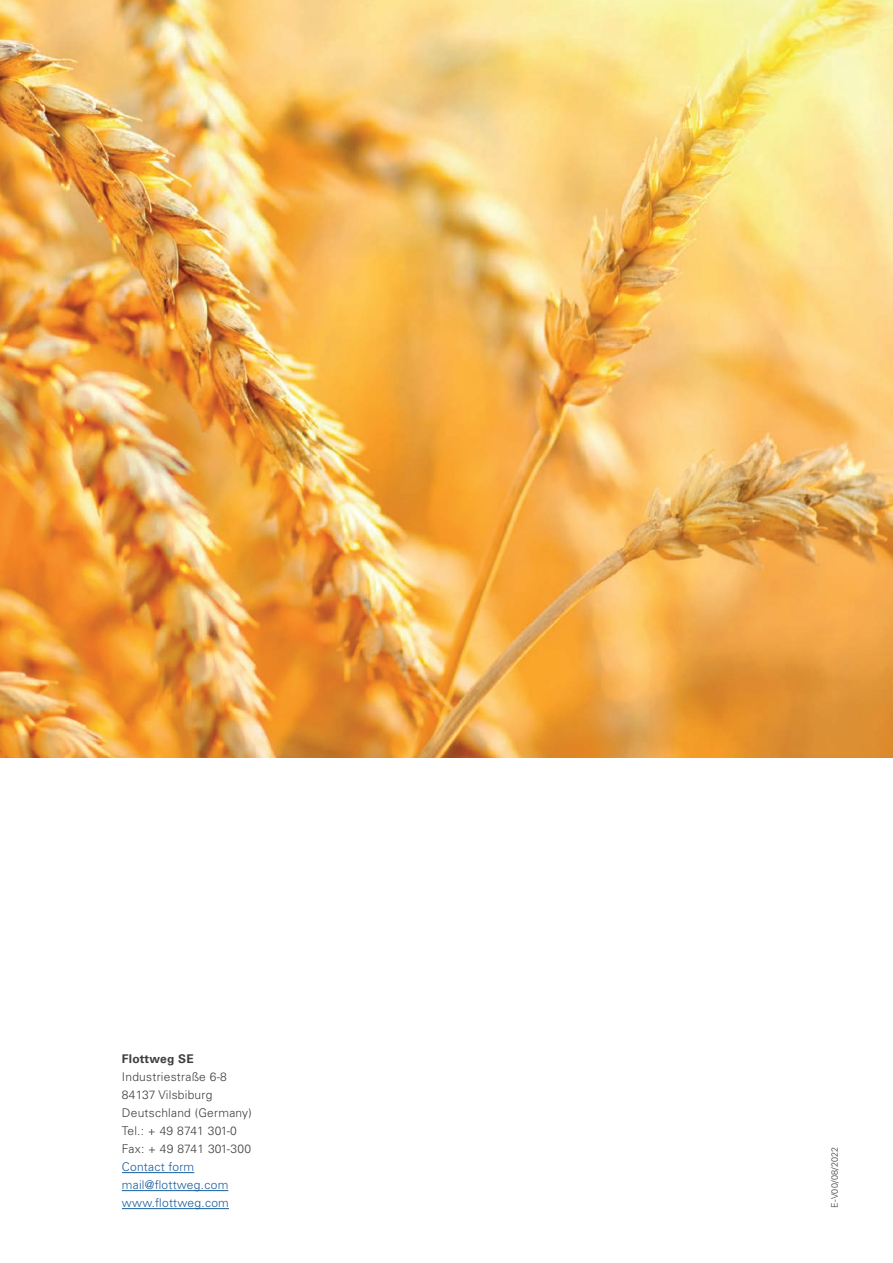
<style>
.page{position:relative;width:893px;height:1263px;background:#fff}
.page>*{position:absolute;margin:0;border:0;box-sizing:border-box;transform-origin:0 0}
.t1{font:300 12px/18px "Univers LT Pro 45";letter-spacing:.02em;color:#3e3e3f}
.t2{font:300 12px/18px "Univers LT Pro 45";letter-spacing:.02em;color:#175d9e}
.t3{font:700 12px "Univers LT Pro 65";letter-spacing:.02em;color:#3e3e3f}
.t4{font:300 9px "Univers LT Pro 45";letter-spacing:.02em;color:#3e3e3f}
</style>
<div class="page">
<img style="left:0;top:0;width:893px;height:757px">
<hr style="left:122px;top:1172px;width:72px;height:1px;background:#175d9e">
<hr style="left:122px;top:1190px;width:106px;height:1px;background:#175d9e">
<hr style="left:122px;top:1208px;width:107px;height:1px;background:#175d9e">
<p class="t3" style="left:122px;top:1051px;width:73px">Flottweg SE</p>
<p class="t1" style="left:122px;top:1068px;width:131px">Industriestraße 6-8<br>84137 Vilsbiburg<br>Deutschland (Germany)<br>Tel.: + 49 8741 301-0<br>Fax: + 49 8741 301-300</p>
<p class="t2" style="left:122px;top:1158px;width:109px">Contact form mail@flottweg.com www.flottweg.com</p>
<p class="t4" style="left:829px;top:1208px;width:62px;rotate:-90deg">E-V00/08/2022</p>
</div>
